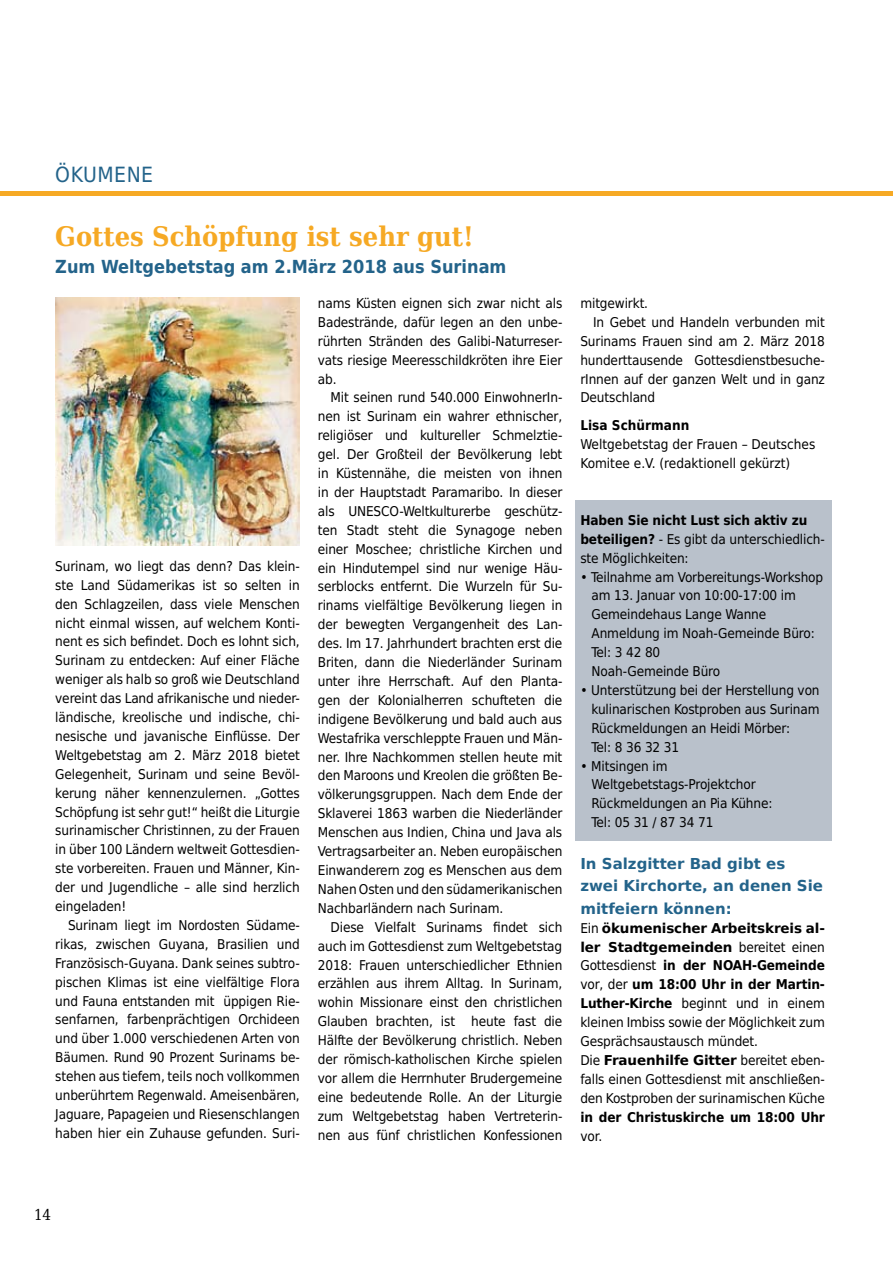
<style>
.page{position:relative;width:893px;height:1263px;background:#fff}
.page>*{position:absolute;margin:0;border:0;box-sizing:border-box;transform-origin:0 0}
.t1{font:700 27px "DejaVu Serif Condensed";color:#f6a924}
.t2{font:21px "DejaVu Sans Condensed";letter-spacing:.025em;color:#23638a}
.t3{font:700 18px "DejaVu Sans Condensed";color:#23638a}
.t4{font:700 15px/22.5px "DejaVu Sans";color:#23638a}
.t5{font:15px "DejaVu Serif Condensed";color:#000}
.t6{font:13.5px/18.9px "DejaVu Sans Condensed";letter-spacing:-.01em;color:#000;text-align:justify}
.t7{font:700 13.5px/18.9px "DejaVu Sans";letter-spacing:-.01em;color:#000}
.t8{font:700 13.5px "DejaVu Sans Condensed";letter-spacing:-.01em;color:#000}
.s1{font-weight:700}
.s2{font-family:"DejaVu Sans Condensed";font-weight:400}
</style>
<div class="page">
<div style="left:575px;top:500px;width:256px;height:341px;background:#b9c1cb"></div>
<img style="left:55px;top:297px;width:245px;height:249px">
<div style="left:0;top:191px;width:893px;height:5px;background:#f6a924"></div>
<h2 class="t2" style="left:55px;top:156px;width:99px">ÖKUMENE</h2>
<h1 class="t1" style="left:55px;top:215px;width:420px">Gottes Schöpfung ist sehr gut!</h1>
<h3 class="t3" style="left:55px;top:252px;width:453px">Zum Weltgebetstag am 2.März 2018 aus Surinam</h3>
<p class="t6" style="left:55px;top:556px;width:246px">Surinam, wo liegt das denn? Das klein&shy;ste Land Südamerikas ist so selten in den Schlagzeilen, dass viele Menschen nicht einmal wissen, auf welchem Konti&shy;nent es sich befindet. Doch es lohnt sich, Surinam zu entdecken: Auf einer Fläche weniger als halb so groß wie Deutschland vereint das Land afrikanische und nieder&shy;ländische, kreolische und indische, chi&shy;nesische und javanische Einflüsse. Der Weltgebetstag am 2. März 2018 bietet Gelegenheit, Surinam und seine Bevöl&shy;kerung näher kennenzulernen. „Gottes Schöpfung ist sehr gut!“ heißt die Liturgie surinamischer Christinnen, zu der Frauen in über 100 Ländern weltweit Gottesdien&shy;ste vorbereiten. Frauen und Männer, Kin&shy;der und Jugendliche – alle sind herzlich eingeladen!</p>
<p class="t6" style="left:55px;top:915px;width:246px;text-indent:13px">Surinam liegt im Nordosten Südame&shy;rikas, zwischen Guyana, Brasilien und Französisch-Guyana. Dank seines subtro&shy;pischen Klimas ist eine vielfältige Flora und Fauna entstanden mit üppigen Rie&shy;senfarnen, farbenprächtigen Orchideen und über 1.000 verschiedenen Arten von Bäumen. Rund 90 Prozent Surinams be&shy;stehen aus tiefem, teils noch vollkommen unberührtem Regenwald. Ameisenbären, Jaguare, Papageien und Riesenschlangen haben hier ein Zuhause gefunden. Suri-</p>
<p class="t6" style="left:318px;top:293px;width:246px">nams Küsten eignen sich zwar nicht als Badestrände, dafür legen an den unbe&shy;rührten Stränden des Galibi-Naturreser&shy;vats riesige Meeresschildkröten ihre Eier ab.</p>
<p class="t6" style="left:318px;top:388px;width:246px;text-indent:13px">Mit seinen rund 540.000 EinwohnerIn&shy;nen ist Surinam ein wahrer ethnischer, religiöser und kultureller Schmelztie&shy;gel. Der Großteil der Bevölkerung lebt in Küstennähe, die meisten von ihnen in der Hauptstadt Paramaribo. In dieser als UNESCO-Weltkulturerbe geschütz&shy;ten Stadt steht die Synagoge neben einer Moschee; christliche Kirchen und ein Hindutempel sind nur wenige Häu&shy;serblocks entfernt. Die Wurzeln für Su&shy;rinams vielfältige Bevölkerung liegen in der bewegten Vergangenheit des Lan&shy;des. Im 17. Jahrhundert brachten erst die Briten, dann die Niederländer Surinam unter ihre Herrschaft. Auf den Planta&shy;gen der Kolonialherren schufteten die indigene Bevölkerung und bald auch aus Westafrika verschleppte Frauen und Män&shy;ner. Ihre Nachkommen stellen heute mit den Maroons und Kreolen die größten Be&shy;völkerungsgruppen. Nach dem Ende der Sklaverei 1863 warben die Niederländer Menschen aus Indien, China und Java als Vertragsarbeiter an. Neben europäischen Einwanderern zog es Menschen aus dem Nahen Osten und den südamerikanischen Nachbarländern nach Surinam.</p>
<p class="t6" style="left:318px;top:917px;width:246px;text-indent:13px">Diese Vielfalt Surinams findet sich auch im Gottesdienst zum Weltgebetstag 2018: Frauen unterschiedlicher Ethnien erzählen aus ihrem Alltag. In Surinam, wohin Missionare einst den christlichen Glauben brachten, ist heute fast die Hälfte der Bevölkerung christlich. Neben der römisch-katholischen Kirche spielen vor allem die Herrnhuter Brudergemeine eine bedeutende Rolle. An der Liturgie zum Weltgebetstag haben Vertreterin&shy;nen aus fünf christlichen Konfessionen</p>
<p class="t6" style="left:580px;top:293px;width:69px">mitgewirkt.</p>
<p class="t6" style="left:593px;top:312px;width:233px">In Gebet und Handeln verbunden mit</p>
<p class="t6" style="left:580px;top:331px;width:246px">Surinams Frauen sind am 2. März 2018</p>
<p class="t6" style="left:580px;top:350px;width:246px">hunderttausende Gottesdienstbesuche-</p>
<p class="t6" style="left:580px;top:369px;width:246px">rInnen auf der ganzen Welt und in ganz</p>
<p class="t6" style="left:580px;top:388px;width:76px">Deutschland</p>
<p class="t8" style="left:580px;top:414px;width:110px">Lisa Schürmann</p>
<p class="t6" style="left:580px;top:435px;width:237px">Weltgebetstag der Frauen – Deutsches<br>Komitee e.V. (redaktionell gekürzt)</p>
<p class="t6" style="left:580px;top:510px;width:246px;text-align:left"><span class="s1">Haben Sie nicht Lust sich aktiv zu beteiligen?</span> - Es gibt da unterschiedlich&shy;ste Möglichkeiten:</p>
<p class="t6" style="left:592px;top:567px;width:233px;text-align:left;text-indent:-11px">• Teilnahme am Vorbereitungs-Workshop am 13. Januar von 10:00-17:00 im<br>Gemeindehaus Lange Wanne<br>Anmeldung im Noah-Gemeinde Büro:<br>Tel: 3 42 80<br>Noah-Gemeinde Büro</p>
<p class="t6" style="left:592px;top:680px;width:230px;text-align:left;text-indent:-11px">• Unterstützung bei der Herstellung von kulinarischen Kostproben aus Surinam<br>Rückmeldungen an Heidi Mörber:<br>Tel: 8 36 32 31</p>
<p class="t6" style="left:592px;top:756px;width:182px;text-align:left;text-indent:-11px">• Mitsingen im<br>Weltgebetstags-Projektchor<br>Rückmeldungen an Pia Kühne:<br>Tel: 05 31 / 87 34 71</p>
<p class="t4" style="left:580px;top:852px;width:244px">In Salzgitter Bad gibt es zwei Kirchorte, an denen Sie mitfeiern können:</p>
<p class="t7" style="left:580px;top:918px;width:246px"><span class="s2">Ein</span> ökumenischer Arbeitskreis al&shy;ler Stadtgemeinden <span class="s2">bereitet einen</span></p>
<p class="t6" style="left:580px;top:956px;width:246px">Gottesdienst <span class="s1">in der NOAH-Gemeinde </span>vor, der <span class="s1">um 18:00 Uhr in der Martin-Luther-Kirche</span> beginnt und in einem kleinen Imbiss sowie der Möglichkeit zum Gesprächsaustausch mündet.</p>
<p class="t7" style="left:580px;top:1050px;width:246px"><span class="s2">Die</span> Frauenhilfe Gitter <span class="s2">bereitet eben-</span></p>
<p class="t6" style="left:580px;top:1069px;width:246px">falls einen Gottesdienst mit anschließen&shy;den Kostproben der surinamischen Küche</p>
<p class="t8" style="left:580px;top:1106px;width:246px">in der Christuskirche um 18:00 Uhr</p>
<p class="t6" style="left:580px;top:1126px;width:23px">vor.</p>
<p class="t5" style="left:34px;top:1203px;width:18px">14</p>
</div>
